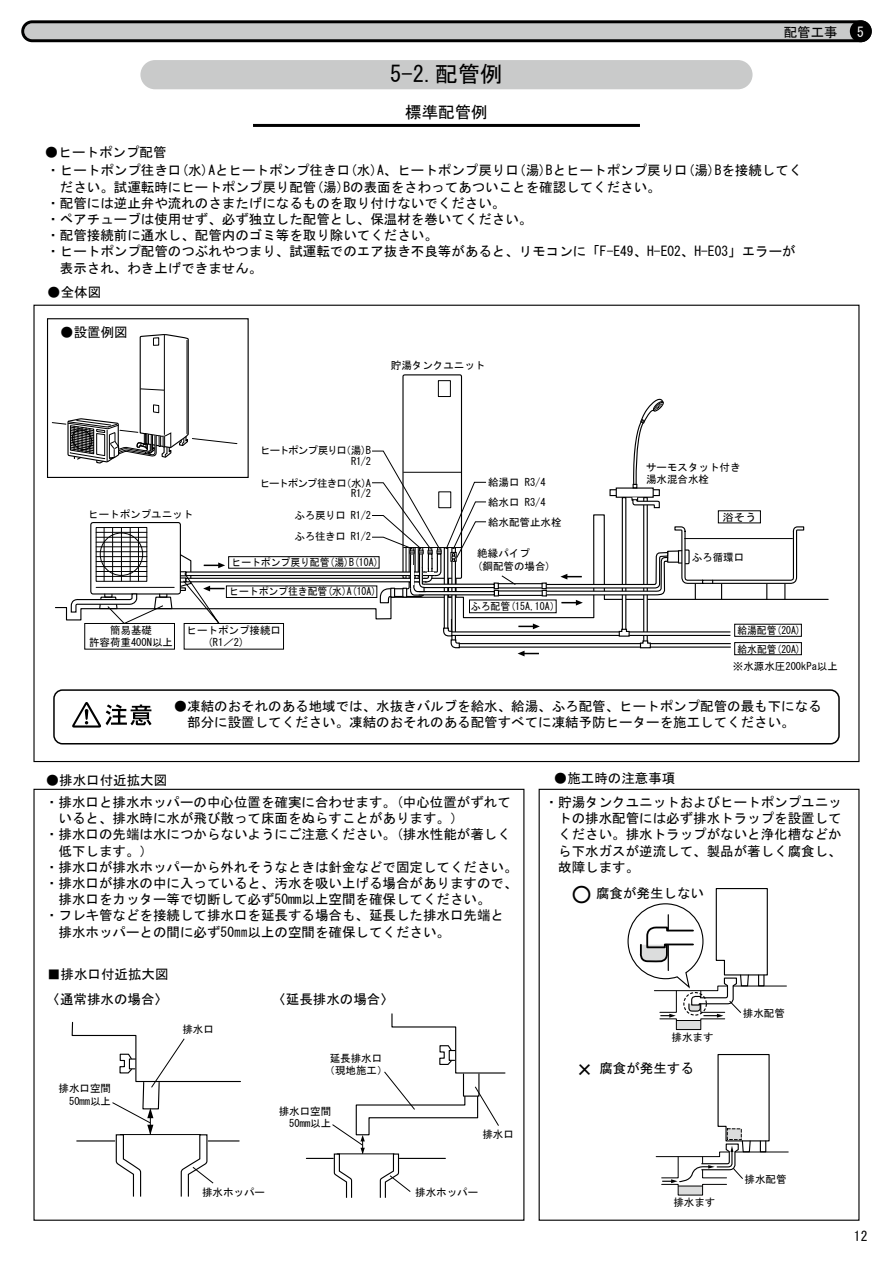
<style>
.page{position:relative;width:893px;height:1263px;background:#fff}
.page>*{position:absolute;margin:0;border:0;box-sizing:border-box;transform-origin:0 0}
.t1{font:22.5px "MS Gothic";color:#000}
.t2{font:16.5px "MS Gothic";color:#000}
.t3{font:13.5px/16.2px "MS Gothic";color:#000}
.t4{font:13.5px "MS Gothic";color:#fff}
.t5{font:10.5px/12.6px "MS Gothic";color:#000}
.t6{font:10.5px/18.6px "MS Gothic";color:#000;scale:.93 1}
.t7{font:10.5px/10.6px "MS Gothic";letter-spacing:-.07em;color:#000;text-align:right}
.t8{font:10.5px/10.6px "MS Gothic";letter-spacing:-.105em;color:#000;text-align:right}
.t9{font:10.5px "MS Gothic";color:#000;scale:.94 1}
.t10{font:10.5px "MS Gothic";color:#000;scale:1.08 1}
.s1{font-size:21px}
</style>
<div class="page">
<div style="left:140px;top:60px;width:612px;height:29px;background:#c9caca;border-radius:15px"></div>
<hr style="left:253px;top:124px;width:387px;height:3px;background:#000">
<div style="left:47px;top:318px;width:202px;height:160px;border:1px solid #000"></div>
<div style="left:53px;top:689px;width:787px;height:55px;border:2px solid #000;border-radius:9px"></div>
<svg style="left:72px;top:702px;width:80px;height:25px"></svg>
<svg style="left:55px;top:576px;width:774px;height:45px"></svg>
<svg style="left:229px;top:571px;width:142px;height:5px"></svg>
<svg style="left:229px;top:578px;width:142px;height:4px"></svg>
<div style="left:226px;top:585px;width:151px;height:13px;border:1px solid #000"></div>
<div style="left:184px;top:623px;width:100px;height:26px;border:1px solid #000"></div>
<svg style="left:70px;top:522px;width:159px;height:114px"></svg>
<svg style="left:21px;top:20px;width:851px;height:22px;background:#959696"></svg>
<div style="left:850px;top:20px;width:22px;height:22px;background:#000;border-radius:50%"></div>
<svg style="left:371px;top:304px;width:434px;height:352px"></svg>
<div style="left:228px;top:556px;width:151px;height:13px;border:1px solid #000"></div>
<svg style="left:51px;top:334px;width:187px;height:130px"></svg>
<hr style="left:404px;top:472px;width:57px;height:1px;background:#000">
<svg style="left:71px;top:1021px;width:170px;height:176px"></svg>
<hr style="left:733px;top:986px;width:53px;height:1px;background:#000">
<hr style="left:735px;top:1151px;width:53px;height:1px;background:#000">
<svg style="left:655px;top:1054px;width:115px;height:142px"></svg>
<svg style="left:627px;top:888px;width:141px;height:142px"></svg>
<svg style="left:306px;top:1013px;width:200px;height:185px"></svg>
<h1 class="t1" style="left:390px;top:63px;width:114px">5-2.配管例</h1>
<p class="t2" style="left:405px;top:104px;width:84px">標準配管例</p>
<p class="t3" style="left:784px;top:24px;width:55px">配管工事</p>
<p class="t4" style="left:857px;top:25px;width:8px">5</p>
<p class="t3" style="left:45px;top:143px;width:759px;line-height:18.5px">●ヒートポンプ配管<br>・ヒートポンプ往き口(水)Aとヒートポンプ往き口(水)A、ヒートポンプ戻り口(湯)Bとヒートポンプ戻り口(湯)Bを接続してく</p>
<p class="t3" style="left:46px;top:179px;width:751px;text-indent:13px">ださい。試運転時にヒートポンプ戻り配管(湯)Bの表面をさわってあついことを確認してください。<br>・配管には逆止弁や流れのさまたげになるものを取り付けないでください。<br>・ペアチューブは使用せず、必ず独立した配管とし、保温材を巻いてください。<br>・配管接続前に通水し、配管内のゴミ等を取り除いてください。<br>・ヒートポンプ配管のつぶれやつまり、試運転でのエア抜き不良等があると、リモコンに「F-E49、H-E02、H-E03」エラーが　表示され、わき上げできません。</p>
<p class="t3" style="left:47px;top:284px;width:55px">●全体図</p>
<p class="t3" style="left:60px;top:324px;width:69px">●設置例図</p>
<p class="t5" style="left:88px;top:508px;width:106px">ヒートポンプユニット</p>
<p class="t5" style="left:391px;top:359px;width:96px">貯湯タンクユニット</p>
<p class="t8" style="left:260px;top:445px;width:112px">ヒートポンプ戻り口(湯)B<br>R1/2</p>
<p class="t7" style="left:260px;top:477px;width:113px">ヒートポンプ往き口(水)A<br>R1/2</p>
<p class="t5" style="left:295px;top:509px;width:78px">ふろ戻り口 R1/2</p>
<p class="t5" style="left:295px;top:530px;width:78px">ふろ往き口 R1/2</p>
<p class="t6" style="left:232px;top:553px;width:160px">ヒートポンプ戻り配管(湯)B(10A)</p>
<p class="t6" style="left:229px;top:582px;width:160px">ヒートポンプ往き配管(水)A(10A)</p>
<p class="t5" style="left:488px;top:472px;width:59px;line-height:19.6px">給湯口 R3/4給水口 R3/4</p>
<p class="t5" style="left:488px;top:515px;width:75px">給水配管止水栓</p>
<p class="t5" style="left:646px;top:461px;width:96px">サーモスタット付き湯水混合水栓</p>
<p class="t10" style="left:722px;top:511px;width:33px">浴そう</p>
<p class="t5" style="left:477px;top:547px;width:75px">絶縁パイプ<br>(銅配管の場合)</p>
<p class="t5" style="left:692px;top:550px;width:54px">ふろ循環口</p>
<p class="t9" style="left:471px;top:601px;width:96px">ふろ配管(15A,10A）</p>
<p class="t5" style="left:89px;top:624px;width:85px">　　簡易基礎<br>許容荷重400N以上</p>
<p class="t5" style="left:187px;top:624px;width:96px">ヒートポンプ接続口　　(R1／2)</p>
<p class="t6" style="left:737px;top:621px;width:70px">給湯配管(20A)給水配管(20A)</p>
<p class="t5" style="left:733px;top:660px;width:106px">※水源水圧200kPa以上</p>
<p class="t3" style="left:174px;top:698px;width:649px">●凍結のおそれのある地域では、水抜きバルブを給水、給湯、ふろ配管、ヒートポンプ配管の最も下になる　部分に設置してください。凍結のおそれのある配管すべてに凍結予防ヒーターを施工してください。</p>
<p class="t3" style="left:46px;top:772px;width:123px">●排水口付近拡大図</p>
<p class="t3" style="left:45px;top:794px;width:467px">・排水口と排水ホッパーの中心位置を確実に合わせます。(中心位置がずれて</p>
<p class="t3" style="left:59px;top:810px;width:406px">いると、排水時に水が飛び散って床面をぬらすことがあります。）</p>
<p class="t3" style="left:45px;top:826px;width:467px">・排水口の先端は水につからないようにご注意ください。(排水性能が著しく</p>
<p class="t3" style="left:59px;top:843px;width:96px">低下します。）</p>
<p class="t3" style="left:45px;top:859px;width:474px">・排水口が排水ホッパーから外れそうなときは針金などで固定してください。</p>
<p class="t3" style="left:45px;top:875px;width:474px">・排水口が排水の中に入っていると、汚水を吸い上げる場合がありますので、</p>
<p class="t3" style="left:59px;top:891px;width:433px">排水口をカッター等で切断して必ず50mm以上空間を確保してください。</p>
<p class="t3" style="left:45px;top:907px;width:460px">・フレキ管などを接続して排水口を延長する場合も、延長した排水口先端と</p>
<p class="t3" style="left:59px;top:924px;width:393px">排水ホッパーとの間に必ず50㎜以上の空間を確保してください。</p>
<p class="t3" style="left:47px;top:961px;width:123px;line-height:25.8px">■排水口付近拡大図〈通常排水の場合〉</p>
<p class="t5" style="left:182px;top:1023px;width:33px">排水口</p>
<p class="t5" style="left:59px;top:1082px;width:54px">排水口空間　50mm以上</p>
<p class="t3" style="left:272px;top:991px;width:123px">〈延長排水の場合〉</p>
<p class="t5" style="left:324px;top:1052px;width:64px;text-align:center">延長排水口（現地施工）</p>
<p class="t5" style="left:279px;top:1104px;width:54px">排水口空間　50mm以上</p>
<p class="t5" style="left:202px;top:1185px;width:64px">排水ホッパー</p>
<p class="t5" style="left:482px;top:1128px;width:33px">排水口</p>
<p class="t5" style="left:415px;top:1186px;width:64px">排水ホッパー</p>
<p class="t3" style="left:554px;top:770px;width:123px">●施工時の注意事項</p>
<p class="t3" style="left:558px;top:794px;width:285px;text-align:justify;text-indent:-14px">・貯湯タンクユニットおよびヒートポンプユニットの排水配管には必ず排水トラップを設置してください。排水トラップがないと浄化槽などから下水ガスが逆流して、製品が著しく腐食し、故障します。</p>
<p class="t3" style="left:571px;top:885px;width:135px"><span class="s1">○</span> 腐食が発生しない</p>
<p class="t5" style="left:672px;top:1030px;width:43px">排水ます</p>
<p class="t3" style="left:574px;top:1060px;width:121px"><span class="s1">×</span> 腐食が発生する</p>
<p class="t5" style="left:743px;top:1007px;width:43px">排水配管</p>
<p class="t5" style="left:673px;top:1196px;width:43px">排水ます</p>
<p class="t5" style="left:745px;top:1173px;width:43px">排水配管</p>
<p class="t3" style="left:854px;top:1227px;width:15px">01 2</p>
</div>
